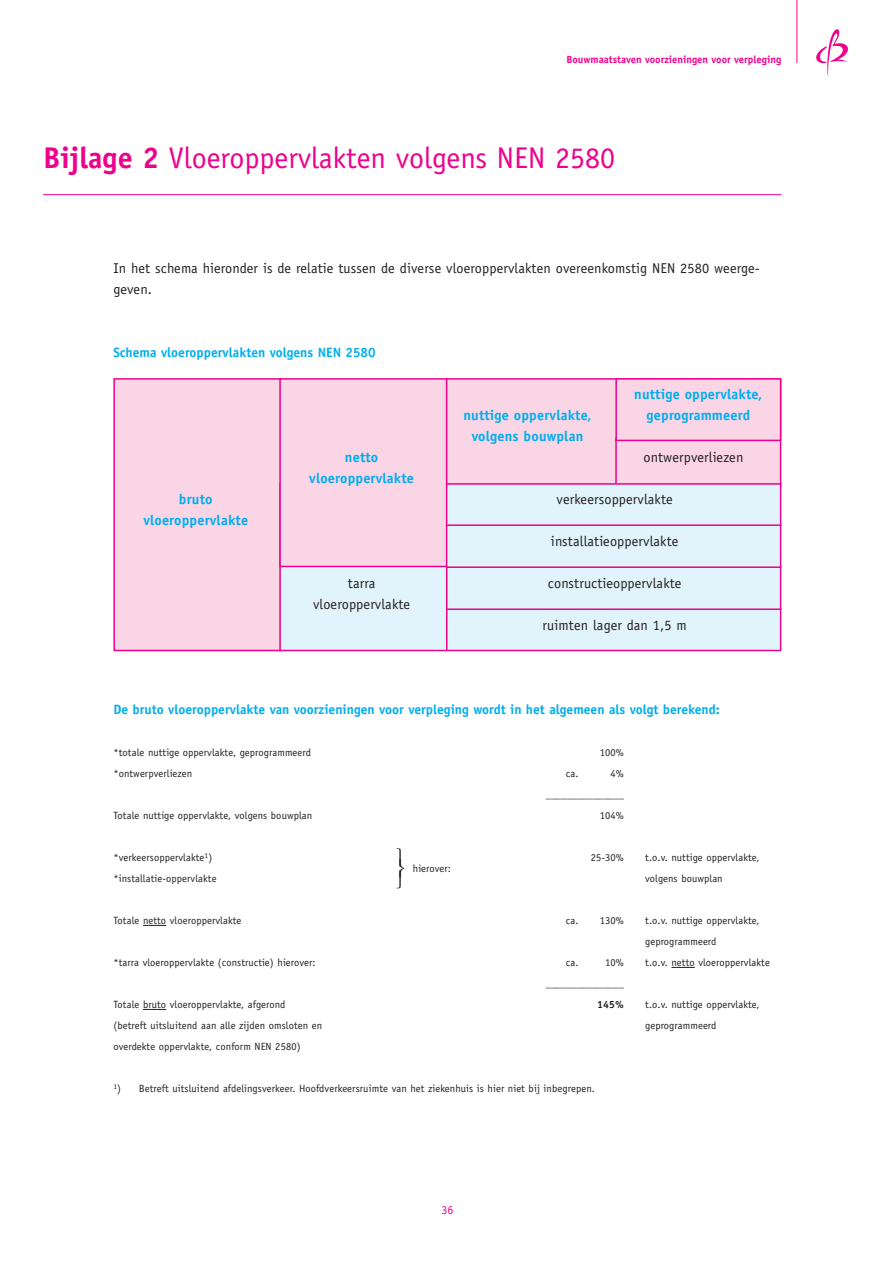
<style>
.page{position:relative;width:893px;height:1262px;background:#fff}
.page>*{position:absolute;margin:0;border:0;box-sizing:border-box;transform-origin:0 0}
.t1{font:30px "Officina Sans";color:#ed028c}
.t2{font:14.25px/21px "Officina Sans";letter-spacing:.01em;color:#231f20}
.t3{font:700 14.25px/21px "Officina Sans";letter-spacing:.01em;color:#00aeef;text-align:center}
.t4{font:700 13.5px "Officina Sans";color:#00aeef}
.t5{font:12px "Officina Sans";color:#ed028c}
.t6{font:10.5px/21px "Officina Sans";letter-spacing:.01em;color:#231f20;text-align:right}
.t7{font:700 10.5px "Officina Sans";color:#ed028c}
.t8{font:700 10.5px "Officina Sans";color:#231f20}
.s1{font-weight:700}
</style>
<div class="page">
<svg style="left:143px;top:925px;width:23px;height:1px"></svg>
<svg style="left:671px;top:967px;width:23px;height:1px"></svg>
<svg style="left:143px;top:1009px;width:23px;height:1px"></svg>
<hr style="left:796px;top:0;width:1px;height:63px;background:#ed028c">
<hr style="left:43px;top:194px;width:738px;height:1px;background:#ed028c">
<svg style="left:816px;top:29px;width:31px;height:46px"></svg>
<div style="left:114px;top:379px;width:167px;height:271px;background:#fad5e5"></div>
<div style="left:113px;top:378px;width:168px;height:273px;border:2px solid #ed028c"></div>
<div style="left:446px;top:379px;width:334px;height:107px;background:#fad5e5"></div>
<div style="left:445px;top:378px;width:336px;height:108px;border:2px solid #ed028c"></div>
<div style="left:615px;top:378px;width:166px;height:63px;border:2px solid #ed028c"></div>
<div style="left:280px;top:484px;width:500px;height:166px;background:#e1f4fc"></div>
<div style="left:279px;top:483px;width:502px;height:168px;border:2px solid #ed028c"></div>
<div style="left:280px;top:379px;width:166px;height:187px;background:#fad5e5"></div>
<div style="left:279px;top:378px;width:168px;height:189px;border:2px solid #ed028c"></div>
<hr style="left:446px;top:567px;width:1px;height:84px;background:#ed028c">
<hr style="left:615px;top:437px;width:1px;height:47px;background:#ed028c">
<hr style="left:447px;top:566px;width:334px;height:2px;background:#ed028c">
<hr style="left:447px;top:608px;width:334px;height:2px;background:#ed028c">
<hr style="left:447px;top:524px;width:334px;height:2px;background:#ed028c">
<p class="t7" style="left:566px;top:55px;width:216px">Bouwmaatstaven voorzieningen voor verpleging</p>
<h1 class="t1" style="left:43px;top:146px;width:573px"><span class="s1">Bijlage 2</span> Vloeroppervlakten volgens NEN 2580</h1>
<h2 class="t2" style="left:113px;top:259px;width:648px">In het schema hieronder is de relatie tussen de diverse vloeroppervlakten overeenkomstig NEN 2580 weerge&shy;geven.</h2>
<p class="t4" style="left:113px;top:347px;width:264px">Schema vloeroppervlakten volgens NEN 2580</p>
<h2 class="t3" style="left:143px;top:490px;width:106px">bruto vloeroppervlakte</h2>
<h2 class="t3" style="left:309px;top:448px;width:106px">netto vloeroppervlakte</h2>
<h2 class="t3" style="left:463px;top:406px;width:130px">nuttige oppervlakte, volgens bouwplan</h2>
<h2 class="t3" style="left:634px;top:385px;width:130px">nuttige oppervlakte, geprogrammeerd</h2>
<h2 class="t2" style="left:643px;top:448px;width:101px">ontwerpverliezen</h2>
<h2 class="t2" style="left:556px;top:490px;width:118px">verkeersoppervlakte</h2>
<h2 class="t2" style="left:551px;top:532px;width:129px">installatieoppervlakte</h2>
<h2 class="t2" style="left:348px;top:574px;width:29px">tarra</h2>
<h2 class="t2" style="left:548px;top:574px;width:135px">constructieoppervlakte</h2>
<h2 class="t2" style="left:313px;top:595px;width:99px">vloeroppervlakte</h2>
<h2 class="t2" style="left:542px;top:616px;width:146px">ruimten lager dan 1,5 m</h2>
<p class="t4" style="left:113px;top:704px;width:608px">De bruto vloeroppervlakte van voorzieningen voor verpleging wordt in het algemeen als volgt berekend:</p>
<p class="t6" style="left:113px;top:743px;width:199px">*totale nuttige oppervlakte, geprogrammeerd</p>
<p class="t6" style="left:600px;top:743px;width:26px">100%</p>
<p class="t6" style="left:113px;top:764px;width:80px">*ontwerpverliezen</p>
<p class="t6" style="left:566px;top:764px;width:14px">ca.</p>
<p class="t6" style="left:546px;top:764px;width:80px">4% _______________</p>
<p class="t6" style="left:113px;top:806px;width:200px">Totale nuttige oppervlakte, volgens bouwplan</p>
<p class="t6" style="left:600px;top:806px;width:26px">104%</p>
<p class="t6" style="left:113px;top:848px;width:100px">*verkeersoppervlakte<sup>1</sup>)</p>
<p class="t6" style="left:413px;top:858px;width:40px">hierover:</p>
<p class="t6" style="left:590px;top:848px;width:35px">25-30%</p>
<p class="t6" style="left:645px;top:848px;width:116px">t.o.v. nuttige oppervlakte,</p>
<p class="t6" style="left:113px;top:869px;width:105px">*installatie-oppervlakte</p>
<p class="t6" style="left:645px;top:869px;width:79px">volgens bouwplan</p>
<p class="t6" style="left:113px;top:911px;width:129px">Totale netto vloeroppervlakte</p>
<p class="t6" style="left:566px;top:911px;width:59px">ca. 130%</p>
<p class="t6" style="left:645px;top:911px;width:116px;text-align:left">t.o.v. nuttige oppervlakte, geprogrammeerd</p>
<p class="t6" style="left:113px;top:953px;width:204px">*tarra vloeroppervlakte (constructie) hierover:</p>
<p class="t6" style="left:566px;top:953px;width:14px">ca.</p>
<p class="t6" style="left:605px;top:953px;width:20px">10%</p>
<p class="t6" style="left:645px;top:953px;width:126px">t.o.v. netto vloeroppervlakte</p>
<p class="t6" style="left:546px;top:974px;width:80px">_______________</p>
<p class="t6" style="left:113px;top:995px;width:173px">Totale bruto vloeroppervlakte, afgerond</p>
<p class="t8" style="left:597px;top:1000px;width:28px">145%</p>
<p class="t6" style="left:645px;top:995px;width:116px">t.o.v. nuttige oppervlakte,</p>
<p class="t6" style="left:113px;top:1016px;width:210px">(betreft uitsluitend aan alle zijden omsloten en</p>
<p class="t6" style="left:645px;top:1016px;width:73px">geprogrammeerd</p>
<p class="t6" style="left:113px;top:1037px;width:189px">overdekte oppervlakte, conform NEN 2580)</p>
<p class="t6" style="left:113px;top:1079px;width:483px"><sup>1</sup>) Betreft uitsluitend afdelingsverkeer. Hoofdverkeersruimte van het ziekenhuis is hier niet bij inbegrepen.</p>
<p class="t5" style="left:441px;top:1205px;width:13px">36</p>
</div>
